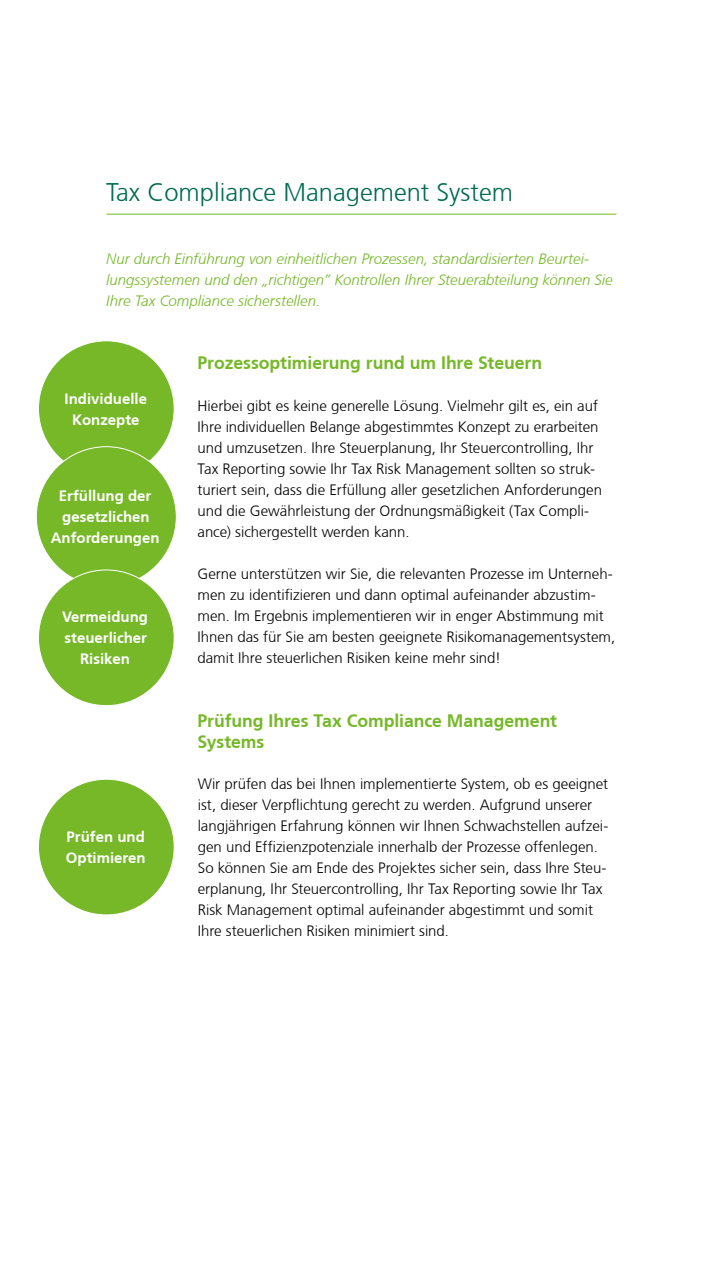
<style>
.page{position:relative;width:723px;height:1263px;background:#fff}
.page>*{position:absolute;margin:0;border:0;box-sizing:border-box;transform-origin:0 0}
.t1{font:300 25.5px "Frutiger CE";color:#006b52}
.t2{font:700 18px/21.6px "Frutiger CE";letter-spacing:-.005em;color:#76b828}
.t3{font:300 15px/21px "Frutiger CE";color:#000}
.t4{font:italic 300 15px/21px "Frutiger CE";color:#76b828}
.t5{font:700 15px/21px "Frutiger CE";color:#fff;text-align:center}
</style>
<div class="page">
<hr style="left:106px;top:214px;width:510px;height:1px;background:#76b828">
<div style="left:38px;top:341px;width:136px;height:135px;background:#76b828;border-radius:50%"></div>
<div style="left:36px;top:447px;width:140px;height:140px;background:#76b828;border-radius:50%"></div>
<div style="left:38px;top:570px;width:136px;height:136px;background:#76b828;border-radius:50%"></div>
<div style="left:38px;top:779px;width:136px;height:136px;background:#76b828;border-radius:50%"></div>
<h1 class="t1" style="left:106px;top:177px;width:408px">Tax Compliance Management System</h1>
<p class="t4" style="left:106px;top:248px;width:508px">Nur durch Einführung von einheitlichen Prozessen, standardisierten Beurtei&shy;lungssystemen und den „richtigen” Kontrollen Ihrer Steuerabteilung können Sie<br>Ihre Tax Compliance sicherstellen.</p>
<p class="t5" style="left:65px;top:388px;width:84px">Individuelle<br>Konzepte</p>
<p class="t5" style="left:51px;top:485px;width:110px">Erfüllung der gesetzlichen<br>Anforderungen</p>
<p class="t5" style="left:62px;top:607px;width:87px">Vermeidung steuerlicher<br>Risiken</p>
<p class="t5" style="left:66px;top:826px;width:81px;text-align:left">Prüfen und<br>Optimieren</p>
<p class="t2" style="left:198px;top:352px;width:346px">Prozessoptimierung rund um Ihre Steuern</p>
<p class="t3" style="left:198px;top:395px;width:406px">Hierbei gibt es keine generelle Lösung. Vielmehr gilt es, ein auf Ihre individuellen Belange abgestimmtes Konzept zu erarbeiten und umzusetzen. Ihre Steuerplanung, Ihr Steuercontrolling, Ihr Tax Reporting sowie Ihr Tax Risk Management sollten so struk&shy;turiert sein, dass die Erfüllung aller gesetzlichen Anforderungen und die Gewährleistung der Ordnungsmäßigkeit (Tax Compli&shy;ance) sichergestellt werden kann.</p>
<p class="t3" style="left:198px;top:563px;width:419px">Gerne unterstützen wir Sie, die relevanten Prozesse im Unterneh&shy;men zu identifizieren und dann optimal aufeinander abzustim&shy;men. Im Ergebnis implementieren wir in enger Abstimmung mit Ihnen das für Sie am besten geeignete Risikomanagementsystem, damit Ihre steuerlichen Risiken keine mehr sind!</p>
<p class="t2" style="left:198px;top:709px;width:361px">Prüfung Ihres Tax Compliance Management<br>Systems</p>
<p class="t3" style="left:198px;top:773px;width:412px">Wir prüfen das bei Ihnen implementierte System, ob es geeignet ist, dieser Verpflichtung gerecht zu werden. Aufgrund unserer langjährigen Erfahrung können wir Ihnen Schwachstellen aufzei&shy;gen und Effizienzpotenziale innerhalb der Prozesse offenlegen.<br>So können Sie am Ende des Projektes sicher sein, dass Ihre Steu&shy;erplanung, Ihr Steuercontrolling, Ihr Tax Reporting sowie Ihr Tax Risk Management optimal aufeinander abgestimmt und somit Ihre steuerlichen Risiken minimiert sind.</p>
</div>
